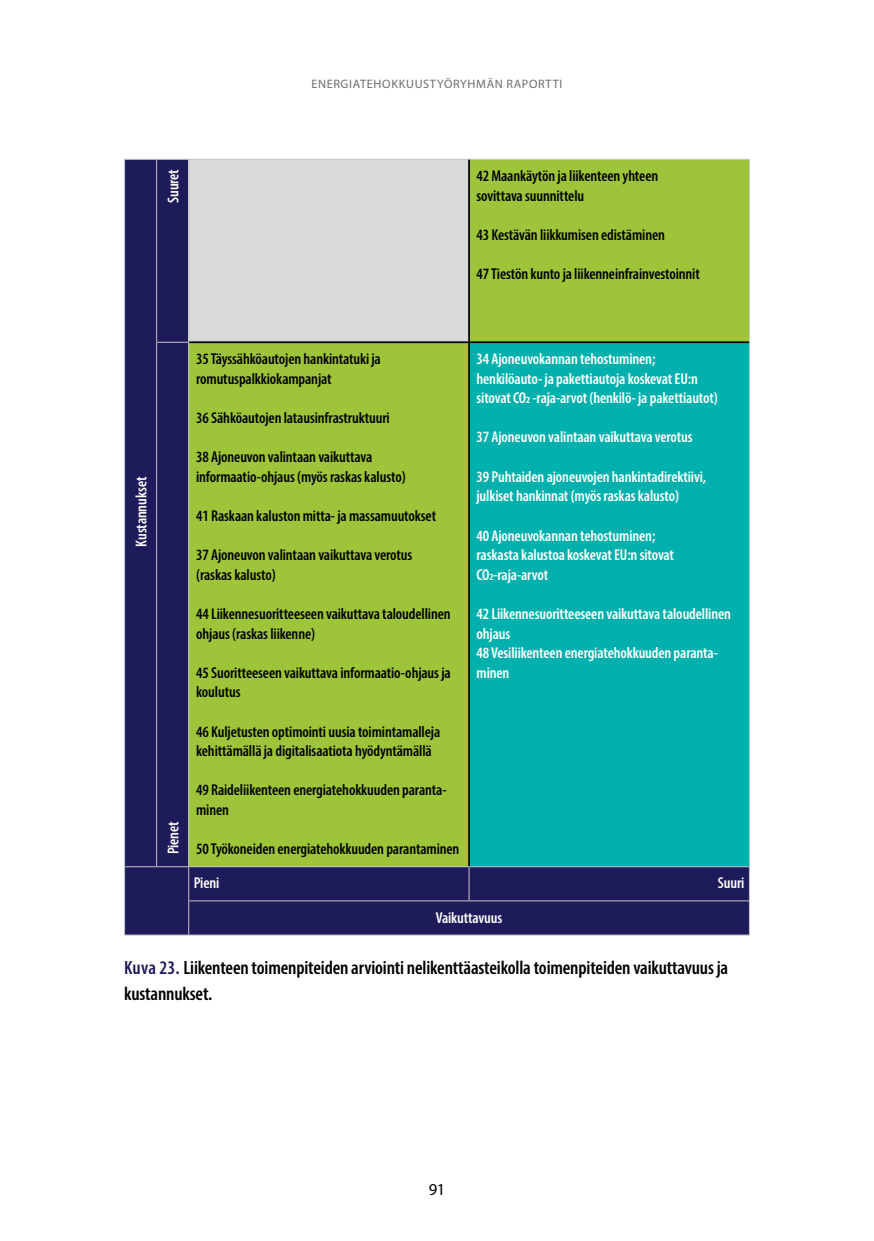
<style>
.page{position:relative;width:874px;height:1241px;background:#fff}
.page>*{position:absolute;margin:0;border:0;box-sizing:border-box;transform-origin:0 0}
._00_taulukon_ja_kuvi{font:600 condensed 19.25px/26.2px "Myriad Pro";letter-spacing:-.01em;color:#000}
.t1{font:16.62px "Myriad Pro";color:#000}
.Taulu_sarakeotsikko{font:600 condensed 15.75px/19.6px "Myriad Pro";letter-spacing:-.01em;color:#000}
.Taulu_sarakeotsikko-2{font:600 condensed 15.75px/19.6px "Myriad Pro";letter-spacing:-.01em;color:#fff}
.t2{font:12.25px "Myriad Pro";letter-spacing:.055em;color:#6e6e6d}
.s1{color:#1d1b5a}
</style>
<div class="page">
<div style="left:125px;top:160px;width:623px;height:774px;background:#1d1b5a"></div>
<svg style="left:189px;top:160px;width:559px;height:706px;fill:#9ec539"></svg>
<div style="left:469px;top:342px;width:280px;height:524px;background:#00b0ac"></div>
<hr style="left:156px;top:342px;width:32px;height:1px;background:#c5c5c6">
<hr style="left:468px;top:867px;width:1px;height:33px;background:#c5c5c6">
<hr style="left:156px;top:159px;width:33px;height:1px;background:#c5c5c6">
<hr style="left:124px;top:159px;width:32px;height:1px;background:#c5c5c6">
<hr style="left:124px;top:160px;width:1px;height:182px;background:#c5c5c6">
<hr style="left:156px;top:160px;width:1px;height:182px;background:#c5c5c6">
<hr style="left:124px;top:342px;width:1px;height:524px;background:#c5c5c6">
<hr style="left:156px;top:342px;width:1px;height:524px;background:#c5c5c6">
<hr style="left:748px;top:867px;width:1px;height:33px;background:#c5c5c6">
<hr style="left:188px;top:900px;width:281px;height:1px;background:#c5c5c6">
<hr style="left:469px;top:900px;width:280px;height:1px;background:#c5c5c6">
<hr style="left:748px;top:901px;width:1px;height:33px;background:#c5c5c6">
<hr style="left:189px;top:934px;width:280px;height:1px;background:#c5c5c6">
<hr style="left:469px;top:934px;width:280px;height:1px;background:#c5c5c6">
<hr style="left:189px;top:159px;width:280px;height:1px;background:#c5c5c6">
<hr style="left:469px;top:159px;width:280px;height:1px;background:#c5c5c6">
<hr style="left:748px;top:160px;width:1px;height:182px;background:#c5c5c6">
<hr style="left:748px;top:342px;width:1px;height:524px;background:#c5c5c6">
<hr style="left:188px;top:160px;width:1px;height:182px;background:#c5c5c6">
<hr style="left:188px;top:342px;width:1px;height:524px;background:#c5c5c6">
<hr style="left:189px;top:866px;width:280px;height:1px;background:#c5c5c6">
<hr style="left:469px;top:866px;width:280px;height:1px;background:#c5c5c6">
<hr style="left:124px;top:866px;width:32px;height:1px;background:#c5c5c6">
<hr style="left:124px;top:867px;width:1px;height:33px;background:#c5c5c6">
<hr style="left:156px;top:866px;width:33px;height:1px;background:#c5c5c6">
<hr style="left:188px;top:867px;width:1px;height:33px;background:#c5c5c6">
<hr style="left:124px;top:900px;width:1px;height:34px;background:#c5c5c6">
<hr style="left:188px;top:901px;width:1px;height:33px;background:#c5c5c6">
<hr style="left:124px;top:934px;width:32px;height:1px;background:#c5c5c6">
<hr style="left:156px;top:934px;width:33px;height:1px;background:#c5c5c6">
<hr style="left:189px;top:341px;width:280px;height:2px;background:#000">
<hr style="left:469px;top:341px;width:279px;height:2px;background:#000">
<hr style="left:468px;top:160px;width:1px;height:181px;background:#000">
<hr style="left:468px;top:343px;width:1px;height:523px;background:#000">
<p class="t2" style="left:311px;top:76px;width:252px">ENERGIATEHOKKUUSTYÖRYHMÄN RAPORTTI</p>
<p class="Taulu_sarakeotsikko-2" style="left:163px;top:203px;width:35px;rotate:-90deg">Suuret</p>
<p class="Taulu_sarakeotsikko" style="left:476px;top:166px;width:183px">42 Maankäytön ja liikenteen yhteen sovittava suunnittelu</p>
<p class="Taulu_sarakeotsikko" style="left:476px;top:224px;width:190px">43 Kestävän liikkumisen edistäminen</p>
<p class="Taulu_sarakeotsikko" style="left:476px;top:264px;width:225px">47 Tiestön kunto ja liikenneinfrainvestoinnit</p>
<p class="Taulu_sarakeotsikko-2" style="left:131px;top:546px;width:71px;rotate:-90deg">Kustannukset</p>
<p class="Taulu_sarakeotsikko-2" style="left:163px;top:854px;width:35px;rotate:-90deg">Pienet</p>
<p class="Taulu_sarakeotsikko" style="left:196px;top:348px;width:186px">35 Täyssähköautojen hankintatuki ja romutuspalkkiokampanjat</p>
<p class="Taulu_sarakeotsikko" style="left:196px;top:407px;width:195px">36 Sähköautojen latausinfrastruktuuri</p>
<p class="Taulu_sarakeotsikko" style="left:196px;top:446px;width:211px">38 Ajoneuvon valintaan vaikuttava informaatio-ohjaus (myös raskas kalusto)</p>
<p class="Taulu_sarakeotsikko" style="left:196px;top:505px;width:241px">41 Raskaan kaluston mitta- ja massamuutokset</p>
<p class="Taulu_sarakeotsikko" style="left:196px;top:544px;width:218px">37 Ajoneuvon valintaan vaikuttava verotus (raskas kalusto)</p>
<p class="Taulu_sarakeotsikko" style="left:196px;top:603px;width:256px">44 Liikennesuoritteeseen vaikuttava taloudellinen ohjaus (raskas liikenne)</p>
<p class="Taulu_sarakeotsikko" style="left:196px;top:662px;width:256px">45 Suoritteeseen vaikuttava informaatio-ohjaus ja koulutus</p>
<p class="Taulu_sarakeotsikko" style="left:196px;top:721px;width:245px">46 Kuljetusten optimointi uusia toimintamalleja kehittämällä ja digitalisaatiota hyödyntämällä</p>
<p class="Taulu_sarakeotsikko" style="left:196px;top:780px;width:252px">49 Raideliikenteen energiatehokkuuden paranta&shy;minen</p>
<p class="Taulu_sarakeotsikko" style="left:196px;top:838px;width:264px">50 Työkoneiden energiatehokkuuden parantaminen</p>
<p class="Taulu_sarakeotsikko-2" style="left:476px;top:348px;width:243px">34 Ajoneuvokannan tehostuminen; henkilöauto- ja pakettiautoja koskevat EU:n sitovat CO2 -raja-arvot (henkilö- ja pakettiautot)</p>
<p class="Taulu_sarakeotsikko-2" style="left:476px;top:427px;width:218px">37 Ajoneuvon valintaan vaikuttava verotus</p>
<p class="Taulu_sarakeotsikko-2" style="left:476px;top:466px;width:231px">39 Puhtaiden ajoneuvojen hankintadirektiivi, julkiset hankinnat (myös raskas kalusto)</p>
<p class="Taulu_sarakeotsikko-2" style="left:476px;top:525px;width:199px">40 Ajoneuvokannan tehostuminen; raskasta kalustoa koskevat EU:n sitovat<br>CO2-raja-arvot</p>
<p class="Taulu_sarakeotsikko-2" style="left:476px;top:603px;width:256px">42 Liikennesuoritteeseen vaikuttava taloudellinen ohjaus</p>
<p class="Taulu_sarakeotsikko-2" style="left:476px;top:642px;width:243px">48 Vesiliikenteen energiatehokkuuden paranta&shy;minen</p>
<p class="Taulu_sarakeotsikko-2" style="left:193px;top:873px;width:27px">Pieni</p>
<p class="Taulu_sarakeotsikko-2" style="left:717px;top:873px;width:28px">Suuri</p>
<p class="Taulu_sarakeotsikko-2" style="left:435px;top:907px;width:68px">Vaikuttavuus</p>
<p class="_00_taulukon_ja_kuvi" style="left:124px;top:954px;width:605px"><span class="s1">Kuva 23.</span> Liikenteen toimenpiteiden arviointi nelikenttäasteikolla toimenpiteiden vaikuttavuus ja kustannukset.</p>
<p class="t1" style="left:428px;top:1178px;width:18px">91</p>
</div>
